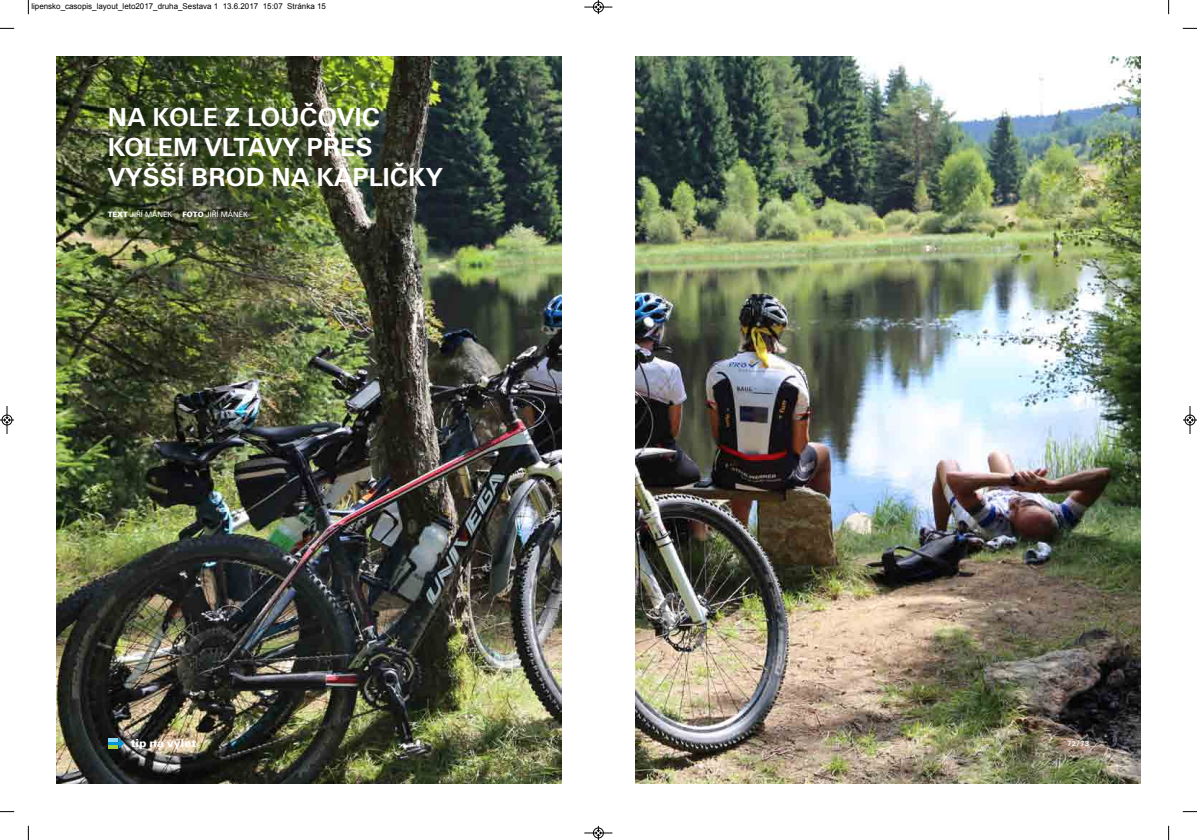
<style>
.page{position:relative;width:1197px;height:840px;background:#fff}
.page>*{position:absolute;margin:0;border:0;box-sizing:border-box;transform-origin:0 0}
.t1{font:700 27px/30px "Unitus TEE";color:#fff}
.t2{font:12px "Unitus TEE Blac";color:#fff}
.t3{font:8px "Arial";color:#000}
.t4{font:8px "Unitus TEE";color:#fff}
.t5{font:700 7px "Unitus TEE";color:#fff}
.s1{font-family:"Unitus TEE Blac"}
</style>
<div class="page">
<img style="left:635px;top:57px;width:505px;height:725px">
<img style="left:57px;top:57px;width:504px;height:725px">
<svg style="left:108px;top:737px;width:16px;height:11px"></svg>
<svg style="left:28px;top:0;width:1px;height:14px"></svg>
<svg style="left:0;top:28px;width:14px;height:1px"></svg>
<svg style="left:1168px;top:0;width:1px;height:14px"></svg>
<svg style="left:1182px;top:28px;width:14px;height:1px"></svg>
<svg style="left:28px;top:825px;width:1px;height:14px"></svg>
<svg style="left:0;top:811px;width:14px;height:1px"></svg>
<svg style="left:1168px;top:825px;width:1px;height:14px"></svg>
<svg style="left:1182px;top:811px;width:14px;height:1px"></svg>
<svg style="left:584px;top:0;width:28px;height:14px"></svg>
<svg style="left:584px;top:826px;width:28px;height:13px"></svg>
<svg style="left:0;top:406px;width:14px;height:28px"></svg>
<svg style="left:1183px;top:406px;width:13px;height:28px"></svg>
<p class="t3" style="left:31px;top:2px;width:296px">lipensko_casopis_layout_leto2017_druha_Sestava 1 13.6.2017 15:07 Stránka 15</p>
<h1 class="t1" style="left:108px;top:101px;width:336px">NA KOLE Z LOUČOVIC<br>KOLEM VLTAVY PŘES<br>VYŠŠÍ BROD NA KAPLIČKY</h1>
<p class="t4" style="left:108px;top:209px;width:66px"><span class="s1">TEXT</span> JIŘÍ MÁNEK</p>
<p class="t4" style="left:182px;top:209px;width:67px"><span class="s1">FOTO</span> JIŘÍ MÁNEK</p>
<h2 class="t2" style="left:131px;top:735px;width:67px">tip na výlet</h2>
<p class="t5" style="left:1066px;top:738px;width:24px">72/73</p>
</div>
